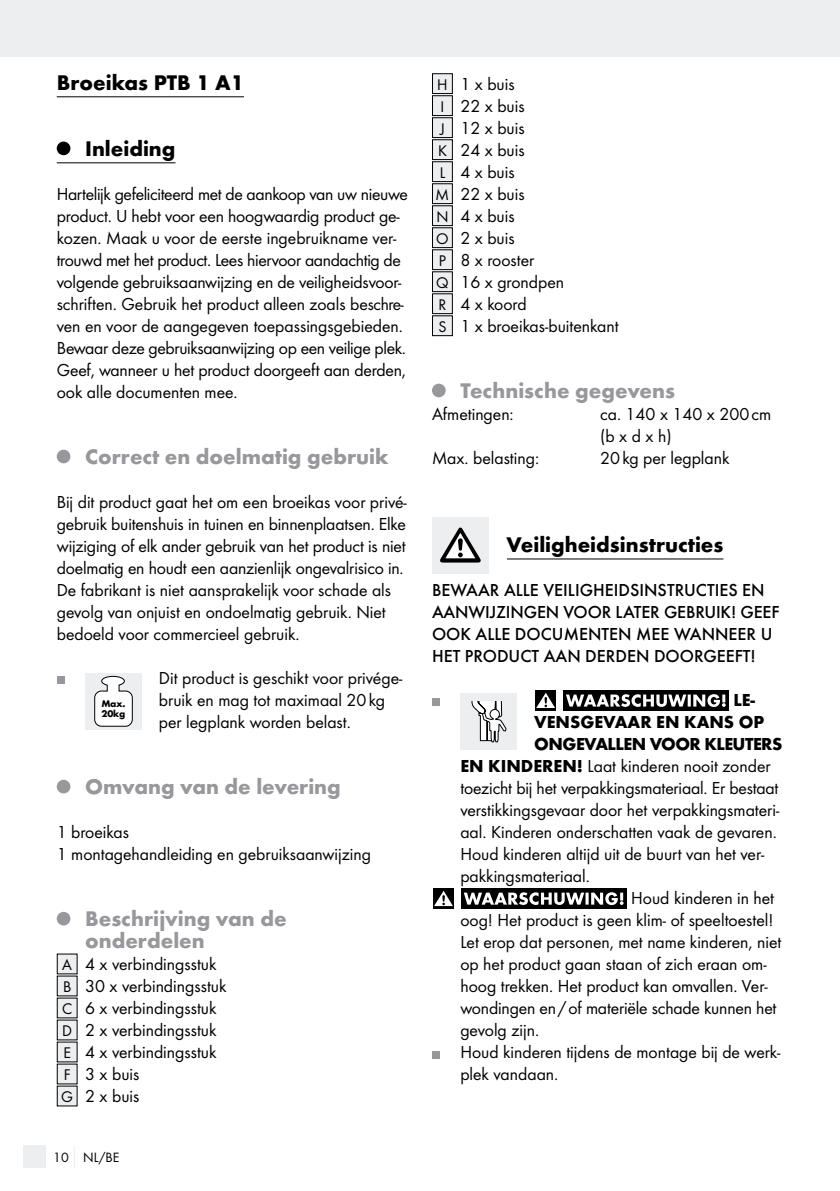
<style>
.page{position:relative;width:840px;height:1191px;background:#fff}
.page>*{position:absolute;margin:0;border:0;box-sizing:border-box;transform-origin:0 0}
.t1{font:700 22px/22px "Futura";color:#97979c}
.t2{font:700 22px "Futura";color:#000}
.t3{font:18px/22px "Futura Boo";color:#000}
.t4{font:500 18px/22px "Futura";color:#000}
.t5{font:700 18px/22px "Futura";letter-spacing:-.03em;color:#000}
.t6{font:14px "Futura Boo";color:#000}
.t7{font:700 10px/10px "Futura";letter-spacing:-.025em;color:#000}
.s1{font-size:16px}
.s2{font-family:"Futura";font-weight:700}
</style>
<div class="page">
<div style="left:0;top:0;width:839px;height:57px;background:#eceeef"></div>
<div style="left:23px;top:1145px;width:22px;height:23px;background:#eceeef"></div>
<svg style="left:74px;top:1146px;width:1px;height:22px"></svg>
<hr style="left:57px;top:96px;width:187px;height:1px;background:#000">
<hr style="left:57px;top:162px;width:118px;height:1px;background:#000">
<div style="left:57px;top:142px;width:13px;height:13px;background:#000;border-radius:50%"></div>
<div style="left:57px;top:450px;width:13px;height:13px;background:#97979c;border-radius:50%"></div>
<div style="left:57px;top:676px;width:7px;height:8px;background:#97979c"></div>
<div style="left:85px;top:673px;width:57px;height:56px;background:#eceeef"></div>
<svg style="left:94px;top:676px;width:39px;height:51px"></svg>
<div style="left:57px;top:780px;width:13px;height:13px;background:#97979c;border-radius:50%"></div>
<div style="left:57px;top:912px;width:13px;height:13px;background:#97979c;border-radius:50%"></div>
<div style="left:57px;top:954px;width:20px;height:20px;background:#eceeef"></div>
<div style="left:57px;top:976px;width:20px;height:20px;background:#eceeef"></div>
<div style="left:57px;top:998px;width:20px;height:20px;background:#eceeef"></div>
<div style="left:57px;top:1020px;width:20px;height:20px;background:#eceeef"></div>
<div style="left:57px;top:1042px;width:20px;height:20px;background:#eceeef"></div>
<div style="left:57px;top:1064px;width:20px;height:20px;background:#eceeef"></div>
<div style="left:57px;top:1086px;width:20px;height:20px;background:#eceeef"></div>
<hr style="left:432px;top:558px;width:291px;height:1px;background:#000">
<div style="left:432px;top:74px;width:20px;height:20px;background:#eceeef"></div>
<div style="left:432px;top:73px;width:20px;height:21px;border:1px solid #000"></div>
<div style="left:432px;top:96px;width:20px;height:20px;background:#eceeef"></div>
<div style="left:432px;top:95px;width:20px;height:21px;border:1px solid #000"></div>
<div style="left:432px;top:118px;width:20px;height:20px;background:#eceeef"></div>
<div style="left:432px;top:117px;width:20px;height:21px;border:1px solid #000"></div>
<div style="left:432px;top:140px;width:20px;height:20px;background:#eceeef"></div>
<div style="left:432px;top:139px;width:20px;height:21px;border:1px solid #000"></div>
<div style="left:432px;top:162px;width:20px;height:20px;background:#eceeef"></div>
<div style="left:432px;top:161px;width:20px;height:21px;border:1px solid #000"></div>
<div style="left:432px;top:184px;width:20px;height:20px;background:#eceeef"></div>
<div style="left:432px;top:183px;width:20px;height:21px;border:1px solid #000"></div>
<div style="left:432px;top:206px;width:20px;height:20px;background:#eceeef"></div>
<div style="left:432px;top:205px;width:20px;height:21px;border:1px solid #000"></div>
<div style="left:432px;top:228px;width:20px;height:20px;background:#eceeef"></div>
<div style="left:432px;top:227px;width:20px;height:21px;border:1px solid #000"></div>
<div style="left:432px;top:250px;width:20px;height:20px;background:#eceeef"></div>
<div style="left:432px;top:249px;width:20px;height:21px;border:1px solid #000"></div>
<div style="left:432px;top:272px;width:20px;height:20px;background:#eceeef"></div>
<div style="left:432px;top:271px;width:20px;height:21px;border:1px solid #000"></div>
<div style="left:432px;top:294px;width:20px;height:20px;background:#eceeef"></div>
<div style="left:432px;top:293px;width:20px;height:21px;border:1px solid #000"></div>
<div style="left:432px;top:316px;width:20px;height:20px;background:#eceeef"></div>
<div style="left:432px;top:315px;width:20px;height:21px;border:1px solid #000"></div>
<div style="left:432px;top:384px;width:13px;height:13px;background:#97979c;border-radius:50%"></div>
<div style="left:488px;top:517px;width:18px;height:56px;background:#fff"></div>
<div style="left:432px;top:517px;width:56px;height:56px;background:#eceeef"></div>
<svg style="left:440px;top:527px;width:40px;height:35px"></svg>
<div style="left:432px;top:698px;width:7px;height:8px;background:#97979c"></div>
<div style="left:460px;top:693px;width:57px;height:57px;background:#eceeef"></div>
<svg style="left:471px;top:701px;width:35px;height:41px"></svg>
<div style="left:535px;top:690px;width:20px;height:20px;background:#000"></div>
<svg style="left:536px;top:692px;width:18px;height:16px"></svg>
<div style="left:563px;top:690px;width:165px;height:20px;background:#000"></div>
<svg style="left:566px;top:694px;width:159px;height:13px"></svg>
<div style="left:433px;top:888px;width:20px;height:20px;background:linear-gradient(to right,#080808,#080808)"></div>
<svg style="left:434px;top:891px;width:18px;height:15px"></svg>
<div style="left:461px;top:888px;width:165px;height:20px;background:#000"></div>
<svg style="left:463px;top:892px;width:160px;height:13px"></svg>
<div style="left:432px;top:1050px;width:7px;height:8px;background:#97979c"></div>
<p class="t2" style="left:57px;top:69px;width:189px">Broeikas PTB 1 A1</p>
<p class="t2" style="left:85px;top:135px;width:92px">Inleiding</p>
<p class="t3" style="left:57px;top:183px;width:352px">Hartelijk gefeliciteerd met de aankoop van uw nieuwe product. U hebt voor een hoogwaardig product ge&shy;kozen. Maak u voor de eerste ingebruikname ver&shy;trouwd met het product. Lees hiervoor aandachtig de volgende gebruiksaanwijzing en de veiligheidsvoor&shy;schriften. Gebruik het product alleen zoals beschre&shy;ven en voor de aangegeven toepassingsgebieden.<br>Bewaar deze gebruiksaanwijzing op een veilige plek.<br>Geef, wanneer u het product doorgeeft aan derden, ook alle documenten mee.</p>
<p class="t1" style="left:85px;top:445px;width:305px">Correct en doelmatig gebruik</p>
<p class="t3" style="left:57px;top:491px;width:351px">Bij dit product gaat het om een broeikas voor privé&shy;gebruik buitenshuis in tuinen en binnenplaatsen. Elke wijziging of elk ander gebruik van het product is niet doelmatig en houdt een aanzienlijk ongevalrisico in.<br>De fabrikant is niet aansprakelijk voor schade als gevolg van onjuist en ondoelmatig gebruik. Niet bedoeld voor commercieel gebruik.</p>
<p class="t7" style="left:101px;top:698px;width:26px">Max.<br>20kg</p>
<p class="t3" style="left:159px;top:667px;width:245px">Dit product is geschikt voor privége&shy;bruik en mag tot maximaal 20kg per legplank worden belast.</p>
<p class="t1" style="left:85px;top:775px;width:257px">Omvang van de levering</p>
<p class="t3" style="left:57px;top:821px;width:316px">1 broeikas<br>1 montagehandleiding en gebruiksaanwijzing</p>
<p class="t1" style="left:85px;top:907px;width:203px">Beschrijving van de onderdelen</p>
<p class="t3" style="left:61px;top:953px;width:167px"><span class="s1">A</span> 4 x verbindingsstuk<br><span class="s1">B</span> 30 x verbindingsstuk<br><span class="s1">C</span> 6 x verbindingsstuk<br><span class="s1">D</span> 2 x verbindingsstuk<br><span class="s1">E</span> 4 x verbindingsstuk<br><span class="s1">F</span> 3 x buis<br><span class="s1">G</span> 2 x buis</p>
<p class="t6" style="left:53px;top:1149px;width:67px">10 NL/BE</p>
<p class="t3" style="left:435px;top:73px;width:184px"><span class="s1">H</span> 1 x buis<br><span class="s1">I</span> 22 x buis<br><span class="s1">J</span> 12 x buis<br><span class="s1">K</span> 24 x buis<br><span class="s1">L</span> 4 x buis<br><span class="s1">M</span> 22 x buis<br><span class="s1">N</span> 4 x buis<br><span class="s1">O</span> 2 x buis<br><span class="s1">P</span> 8 x rooster<br><span class="s1">Q</span> 16 x grondpen<br><span class="s1">R</span> 4 x koord<br><span class="s1">S</span> 1 x broeikas-buitenkant</p>
<p class="t1" style="left:460px;top:379px;width:216px">Technische gegevens</p>
<p class="t3" style="left:432px;top:403px;width:83px">Afmetingen:</p>
<p class="t3" style="left:600px;top:403px;width:172px">ca. 140 x 140 x 200cm (b x d x h)</p>
<p class="t3" style="left:432px;top:447px;width:109px">Max. belasting:</p>
<p class="t3" style="left:600px;top:447px;width:131px">20kg per legplank</p>
<p class="t2" style="left:506px;top:531px;width:218px">Veiligheidsinstructies</p>
<p class="t4" style="left:432px;top:579px;width:349px">BEWAAR ALLE VEILIGHEIDSINSTRUCTIES EN AANWIJZINGEN VOOR LATER GEBRUIK! GEEF OOK ALLE DOCUMENTEN MEE WANNEER U HET PRODUCT AAN DERDEN DOORGEEFT!</p>
<p class="t5" style="left:534px;top:689px;width:249px;text-indent:199px">LE-<br>VENSGEVAAR EN KANS OP<br>ONGEVALLEN VOOR KLEUTERS</p>
<p class="t3" style="left:460px;top:755px;width:311px"><span class="s2">EN KINDEREN!</span> Laat kinderen nooit zonder</p>
<p class="t3" style="left:460px;top:777px;width:319px">toezicht bij het verpakkingsmateriaal. Er bestaat</p>
<p class="t3" style="left:460px;top:799px;width:320px">verstikkingsgevaar door het verpakkingsmateri-</p>
<p class="t3" style="left:460px;top:821px;width:318px">aal. Kinderen onderschatten vaak de gevaren.</p>
<p class="t3" style="left:460px;top:843px;width:305px">Houd kinderen altijd uit de buurt van het ver-</p>
<p class="t3" style="left:460px;top:865px;width:131px">pakkingsmateriaal.</p>
<p class="t3" style="left:630px;top:887px;width:144px">Houd kinderen in het</p>
<p class="t3" style="left:460px;top:909px;width:314px">oog! Het product is geen klim- of speeltoestel!</p>
<p class="t3" style="left:460px;top:931px;width:322px">Let erop dat personen, met name kinderen, niet</p>
<p class="t3" style="left:460px;top:953px;width:307px">op het product gaan staan of zich eraan om-</p>
<p class="t3" style="left:460px;top:975px;width:308px">hoog trekken. Het product kan omvallen. Ver-</p>
<p class="t3" style="left:460px;top:997px;width:317px">wondingen en/of materiële schade kunnen het</p>
<p class="t3" style="left:460px;top:1019px;width:80px">gevolg zijn.</p>
<p class="t3" style="left:460px;top:1041px;width:321px">Houd kinderen tijdens de montage bij de werk-</p>
<p class="t3" style="left:460px;top:1063px;width:99px">plek vandaan.</p>
</div>
